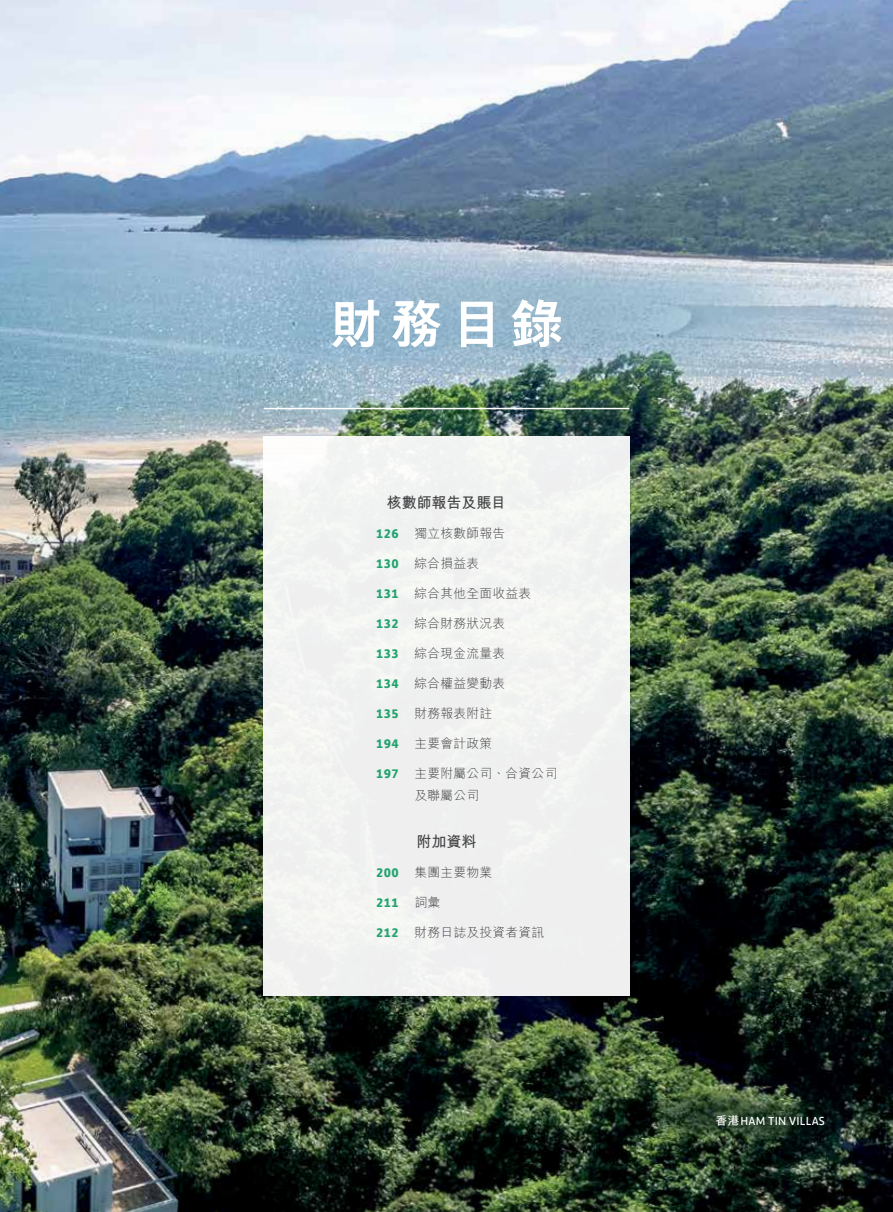
<style>
.page{position:relative;width:893px;height:1212px;background:#fff}
.page>*{position:absolute;margin:0;border:0;box-sizing:border-box;transform-origin:0 0}
.t1{font:800 52.5px "M Hei HK";color:#fff}
.t2{font:700 15px "M Hei HK";letter-spacing:-.005em;color:#414042}
.t3{font:300 12.75px/22.5px "M Hei HK";letter-spacing:.02em;color:#414042}
.t4{font:700 12.75px "FS Jack";color:#22a470}
.t5{font:12px "FS Jack";letter-spacing:.02em;color:#fff}
.s1{font-family:"FS Jack";font-weight:700;color:#22a470}
.s2{font-family:"M Hei HK";font-weight:300;color:#414042}
.s3{font-family:"M Hei HK";font-weight:700}
</style>
<div class="page">
<img style="left:0;top:0;width:893px;height:1212px">
<div style="left:264px;top:436px;width:365px;height:559px;background:#f0f2f1"></div>
<hr style="left:264px;top:408px;width:365px;height:1px;background:#fff">
<h1 class="t1" style="left:330px;top:298px;width:235px">財務目錄</h1>
<p class="t2" style="left:387px;top:491px;width:121px">核數師報告及賬目</p>
<p class="t3" style="left:376px;top:521px;width:131px"><span class="s1">126</span> 獨立核數師報告</p>
<p class="t3" style="left:376px;top:551px;width:105px"><span class="s1">130</span> 綜合損益表</p>
<p class="t3" style="left:376px;top:581px;width:157px"><span class="s1">131</span> 綜合其他全面收益表</p>
<p class="t3" style="left:376px;top:611px;width:131px"><span class="s1">132</span> 綜合財務狀況表</p>
<p class="t3" style="left:376px;top:641px;width:131px"><span class="s1">133</span> 綜合現金流量表</p>
<p class="t3" style="left:376px;top:671px;width:131px"><span class="s1">134</span> 綜合權益變動表</p>
<p class="t3" style="left:376px;top:701px;width:118px"><span class="s1">135</span> 財務報表附註</p>
<p class="t3" style="left:376px;top:731px;width:118px"><span class="s1">194</span> 主要會計政策</p>
<p class="t3" style="left:415px;top:761px;width:144px;text-indent:-38px"><span class="s1">197</span> 主要附屬公司、合資公司及聯屬公司</p>
<p class="t2" style="left:417px;top:831px;width:61px">附加資料</p>
<p class="t3" style="left:376px;top:861px;width:118px"><span class="s1">200</span> 集團主要物業</p>
<p class="t4" style="left:376px;top:892px;width:66px">211 <span class="s2">詞彙</span></p>
<p class="t3" style="left:376px;top:921px;width:170px"><span class="s1">212</span> 財務日誌及投資者資訊</p>
<p class="t5" style="left:715px;top:1112px;width:111px"><span class="s3">香港</span>HAM TIN VILLAS</p>
</div>
